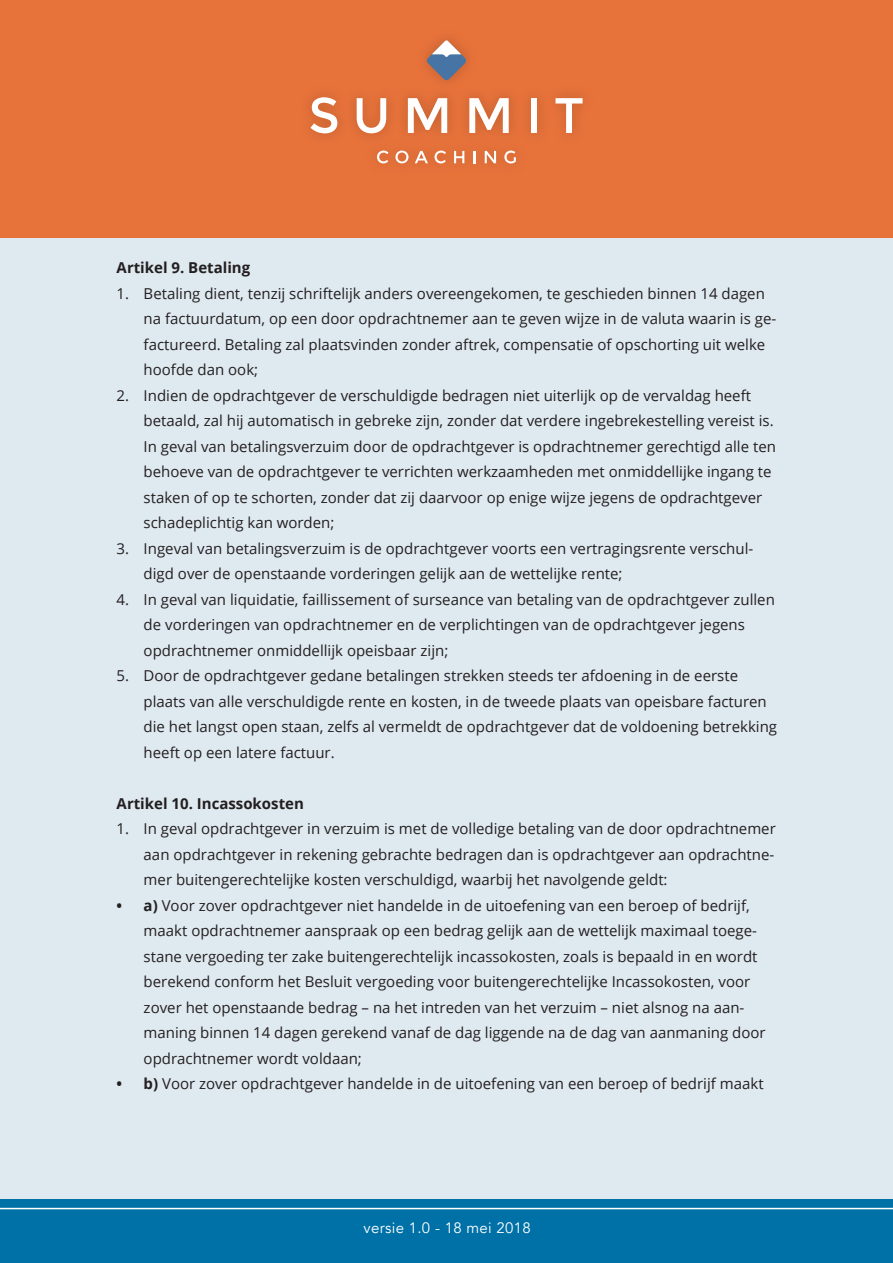
<style>
.page{position:relative;width:893px;height:1263px;background:#fff}
.page>*{position:absolute;margin:0;border:0;box-sizing:border-box;transform-origin:0 0}
.t1{font:15px/25.5px "Open Sans";color:#231f20}
.t2{font:700 15px "Open Sans";color:#231f20}
.t3{font:15px "Avenir";letter-spacing:.02em;color:#fff}
.s1{font-weight:700}
</style>
<div class="page">
<div style="left:0;top:237px;width:893px;height:962px;background:#dfe9f0"></div>
<div style="left:0;top:0;width:893px;height:237px;background:#e7723a"></div>
<img style="left:315px;top:39px;width:266px;height:125px">
<svg style="left:310px;top:97px;width:27px;height:36px"></svg>
<svg style="left:357px;top:98px;width:29px;height:35px"></svg>
<svg style="left:408px;top:98px;width:39px;height:35px"></svg>
<svg style="left:469px;top:98px;width:40px;height:35px"></svg>
<div style="left:531px;top:98px;width:6px;height:35px;background:#fff"></div>
<svg style="left:555px;top:98px;width:28px;height:35px"></svg>
<svg style="left:427px;top:40px;width:39px;height:40px"></svg>
<svg style="left:377px;top:151px;width:11px;height:12px"></svg>
<svg style="left:395px;top:151px;width:13px;height:12px"></svg>
<svg style="left:415px;top:151px;width:13px;height:12px"></svg>
<svg style="left:434px;top:151px;width:12px;height:12px"></svg>
<svg style="left:454px;top:151px;width:10px;height:12px"></svg>
<svg style="left:473px;top:151px;width:3px;height:12px"></svg>
<svg style="left:485px;top:151px;width:11px;height:12px"></svg>
<svg style="left:504px;top:151px;width:12px;height:12px"></svg>
<div style="left:0;top:1199px;width:893px;height:64px;background:#0071a7"></div>
<hr style="left:0;top:1208px;width:893px;height:1px;background:#fff">
<p class="t2" style="left:117px;top:257px;width:135px">Artikel 9. Betaling</p>
<p class="t1" style="left:144px;top:280px;width:634px;text-indent:-27px">1. Betaling dient, tenzij schriftelijk anders overeengekomen, te geschieden binnen 14 dagen na factuurdatum, op een door opdrachtnemer aan te geven wijze in de valuta waarin is ge&shy;factureerd. Betaling zal plaatsvinden zonder aftrek, compensatie of opschorting uit welke hoofde dan ook;</p>
<p class="t1" style="left:144px;top:382px;width:634px;text-indent:-27px">2. Indien de opdrachtgever de verschuldigde bedragen niet uiterlijk op de vervaldag heeft betaald, zal hij automatisch in gebreke zijn, zonder dat verdere ingebrekestelling vereist is.<br>In geval van betalingsverzuim door de opdrachtgever is opdrachtnemer gerechtigd alle ten behoeve van de opdrachtgever te verrichten werkzaamheden met onmiddellijke ingang te staken of op te schorten, zonder dat zij daarvoor op enige wijze jegens de opdrachtgever schadeplichtig kan worden;</p>
<p class="t1" style="left:144px;top:535px;width:611px;text-indent:-27px">3. Ingeval van betalingsverzuim is de opdrachtgever voorts een vertragingsrente verschul&shy;digd over de openstaande vorderingen gelijk aan de wettelijke rente;</p>
<p class="t1" style="left:144px;top:586px;width:633px;text-indent:-27px">4. In geval van liquidatie, faillissement of surseance van betaling van de opdrachtgever zullen de vorderingen van opdrachtnemer en de verplichtingen van de opdrachtgever jegens opdrachtnemer onmiddellijk opeisbaar zijn;</p>
<p class="t1" style="left:144px;top:662px;width:635px;text-indent:-27px">5. Door de opdrachtgever gedane betalingen strekken steeds ter afdoening in de eerste plaats van alle verschuldigde rente en kosten, in de tweede plaats van opeisbare facturen die het langst open staan, zelfs al vermeldt de opdrachtgever dat de voldoening betrekking heeft op een latere factuur.</p>
<p class="t2" style="left:117px;top:792px;width:189px">Artikel 10. Incassokosten</p>
<p class="t1" style="left:144px;top:815px;width:634px;text-align:justify;text-indent:-27px">1. In geval opdrachtgever in verzuim is met de volledige betaling van de door opdrachtnemer aan opdrachtgever in rekening gebrachte bedragen dan is opdrachtgever aan opdrachtne&shy;mer buitengerechtelijke kosten verschuldigd, waarbij het navolgende geldt:</p>
<p class="t1" style="left:144px;top:892px;width:623px;text-indent:-27px"><span class="s1">• a)</span> Voor zover opdrachtgever niet handelde in de uitoefening van een beroep of bedrijf, maakt opdrachtnemer aanspraak op een bedrag gelijk aan de wettelijk maximaal toege&shy;stane vergoeding ter zake buitengerechtelijk incassokosten, zoals is bepaald in en wordt berekend conform het Besluit vergoeding voor buitengerechtelijke Incassokosten, voor zover het openstaande bedrag – na het intreden van het verzuim – niet alsnog na aan&shy;maning binnen 14 dagen gerekend vanaf de dag liggende na de dag van aanmaning door opdrachtnemer wordt voldaan;</p>
<p class="t1" style="left:117px;top:1070px;width:648px"><span class="s1">• b)</span> Voor zover opdrachtgever handelde in de uitoefening van een beroep of bedrijf maakt</p>
<p class="t3" style="left:364px;top:1219px;width:169px">versie 1.0 - 18 mei 2018</p>
</div>
